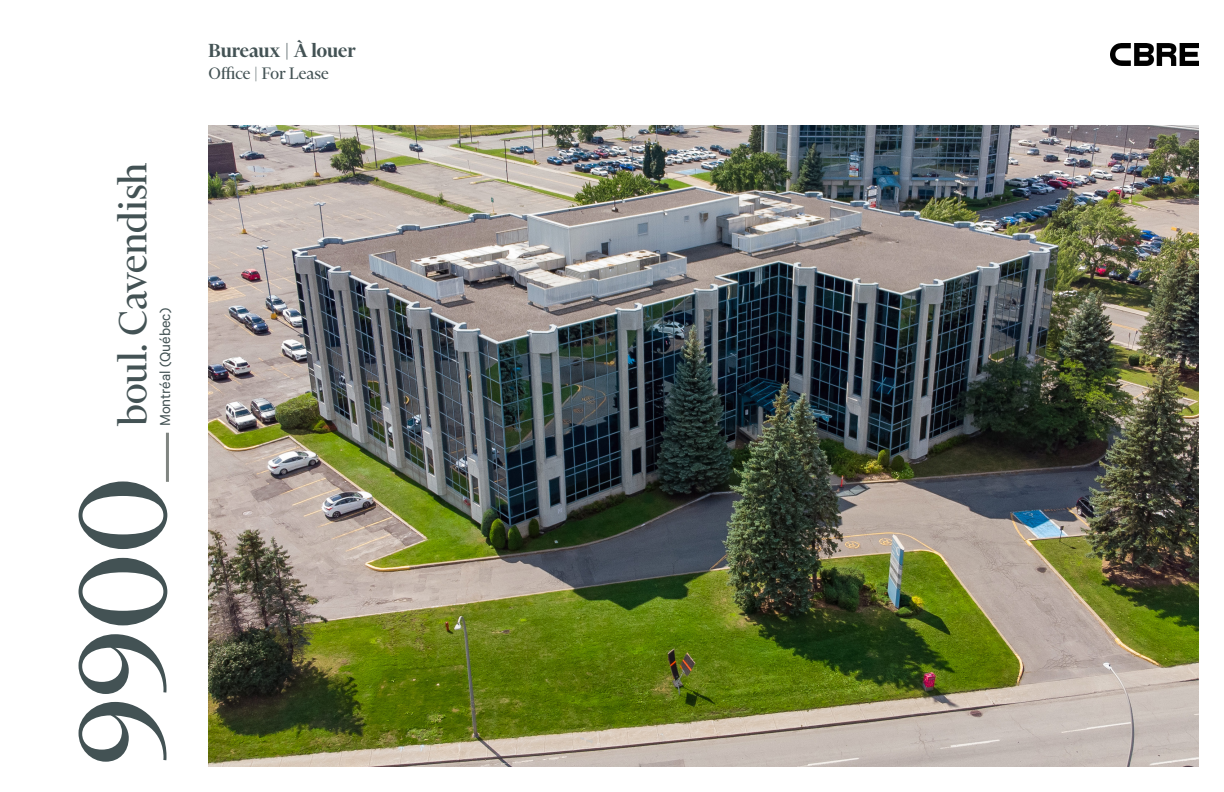
<style>
.page{position:relative;width:1224px;height:792px;background:#fff}
.page>*{position:absolute;margin:0;border:0;box-sizing:border-box;transform-origin:0 0}
.Heading_Large{font:141.9px "Financier Display";color:#435254}
.Heading_Large-2{font:45px "Financier Display";color:#435254}
.t1{font:600 21.7px "Financier Display";color:#435254}
.t2{font:19px "Financier Display";color:#435254}
.Heading_Large-3{font:16.2px "Calibre";color:#435254}
</style>
<div class="page">
<hr style="left:166px;top:433px;width:3px;height:49px;background:#808581">
<img style="left:1110px;top:43px;width:89px;height:22px">
<img style="left:208px;top:125px;width:991px;height:642px">
<p class="Heading_Large-2" style="left:109px;top:426px;width:265px;rotate:-90deg">boul. Cavendish</p>
<p class="Heading_Large-3" style="left:156px;top:426px;width:120px;rotate:-90deg">Montréal (Québec)</p>
<p class="Heading_Large" style="left:49px;top:767px;width:291px;rotate:-90deg">9900</p>
<p class="t1" style="left:209px;top:36px;width:149px">Bureaux | À louer</p>
<p class="t2" style="left:209px;top:63px;width:122px">Office | For Lease</p>
</div>
